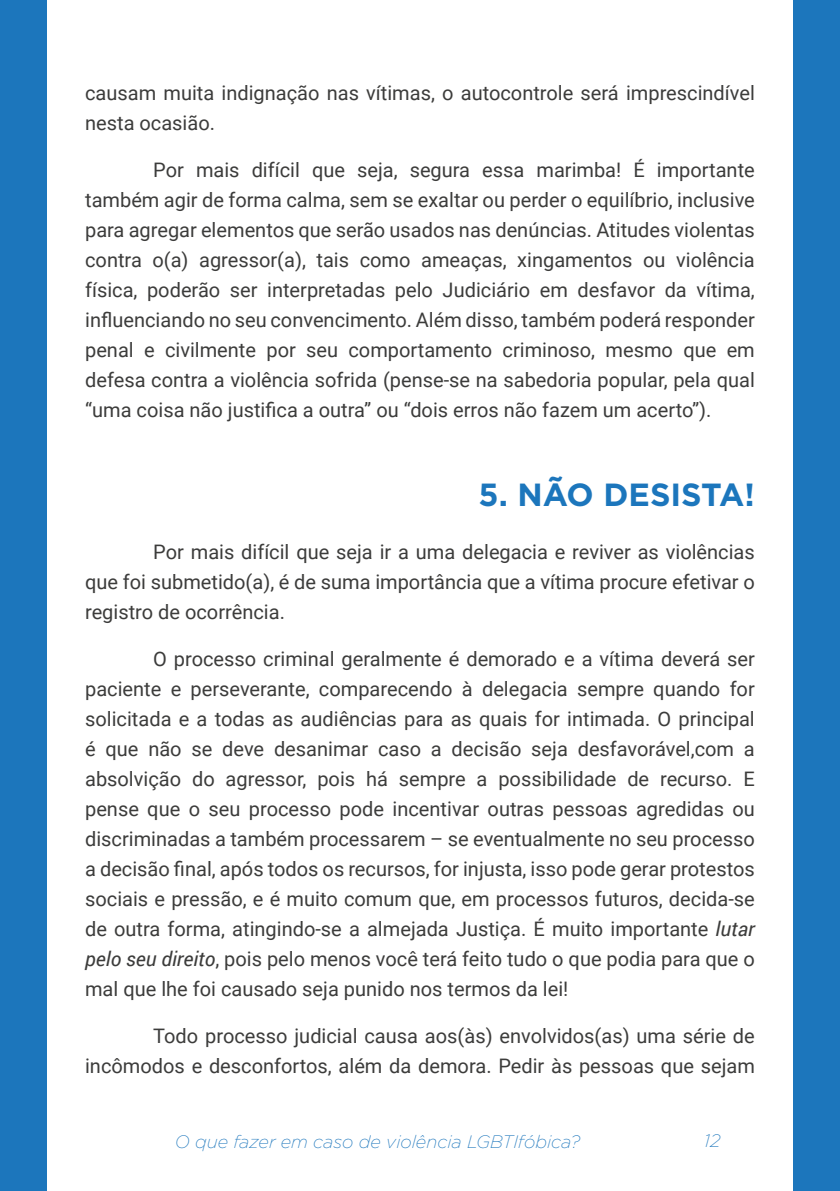
<style>
.page{position:relative;width:840px;height:1191px;background:#fff}
.page>*{position:absolute;margin:0;border:0;box-sizing:border-box;transform-origin:0 0}
.t1{font:700 32px "Gotham";color:#1c76bc}
.t2{font:20px/30px "Roboto";color:#3c3c3b;text-align:justify}
.t3{font:italic 200 18px "Gotham";color:#1c76bc}
.s1{font-style:italic}
</style>
<div class="page">
<div style="left:0;top:0;width:47px;height:1191px;background:#1c76bc"></div>
<div style="left:792px;top:0;width:47px;height:1191px;background:#1c76bc"></div>
<p class="t2" style="left:85px;top:77px;width:671px">causam muita indignação nas vítimas, o autocontrole será imprescindível nesta ocasião.</p>
<p class="t2" style="left:85px;top:154px;width:671px;text-indent:68px">Por mais difícil que seja, segura essa marimba! É importante também agir de forma calma, sem se exaltar ou perder o equilíbrio, inclusive para agregar elementos que serão usados nas denúncias. Atitudes violentas contra o(a) agressor(a), tais como ameaças, xingamentos ou violência física, poderão ser interpretadas pelo Judiciário em desfavor da vítima, influenciando no seu convencimento. Além disso, também poderá responder penal e civilmente por seu comportamento criminoso, mesmo que em defesa contra a violência sofrida (pense-se na sabedoria popular, pela qual “uma coisa não justifica a outra” ou “dois erros não fazem um acerto”).</p>
<h1 class="t1" style="left:478px;top:474px;width:278px">5. NÃO DESISTA!</h1>
<p class="t2" style="left:85px;top:536px;width:671px;text-indent:68px">Por mais difícil que seja ir a uma delegacia e reviver as violências que foi submetido(a), é de suma importância que a vítima procure efetivar o registro de ocorrência.</p>
<p class="t2" style="left:85px;top:643px;width:671px;text-indent:68px">O processo criminal geralmente é demorado e a vítima deverá ser paciente e perseverante, comparecendo à delegacia sempre quando for solicitada e a todas as audiências para as quais for intimada. O principal é que não se deve desanimar caso a decisão seja desfavorável,com a absolvição do agressor, pois há sempre a possibilidade de recurso. E pense que o seu processo pode incentivar outras pessoas agredidas ou discriminadas a também processarem – se eventualmente no seu processo a decisão final, após todos os recursos, for injusta, isso pode gerar protestos sociais e pressão, e é muito comum que, em processos futuros, decida-se de outra forma, atingindo-se a almejada Justiça. É muito importante <span class="s1">lutar pelo seu direito</span>, pois pelo menos você terá feito tudo o que podia para que o mal que lhe foi causado seja punido nos termos da lei!</p>
<p class="t2" style="left:85px;top:1020px;width:671px;text-align:right">Todo processo judicial causa aos(às) envolvidos(as) uma série de incômodos e desconfortos, além da demora. Pedir às pessoas que sejam</p>
<p class="t3" style="left:174px;top:1131px;width:407px">O que fazer em caso de violência LGBTIfóbica?</p>
<p class="t3" style="left:703px;top:1130px;width:18px">12</p>
</div>
